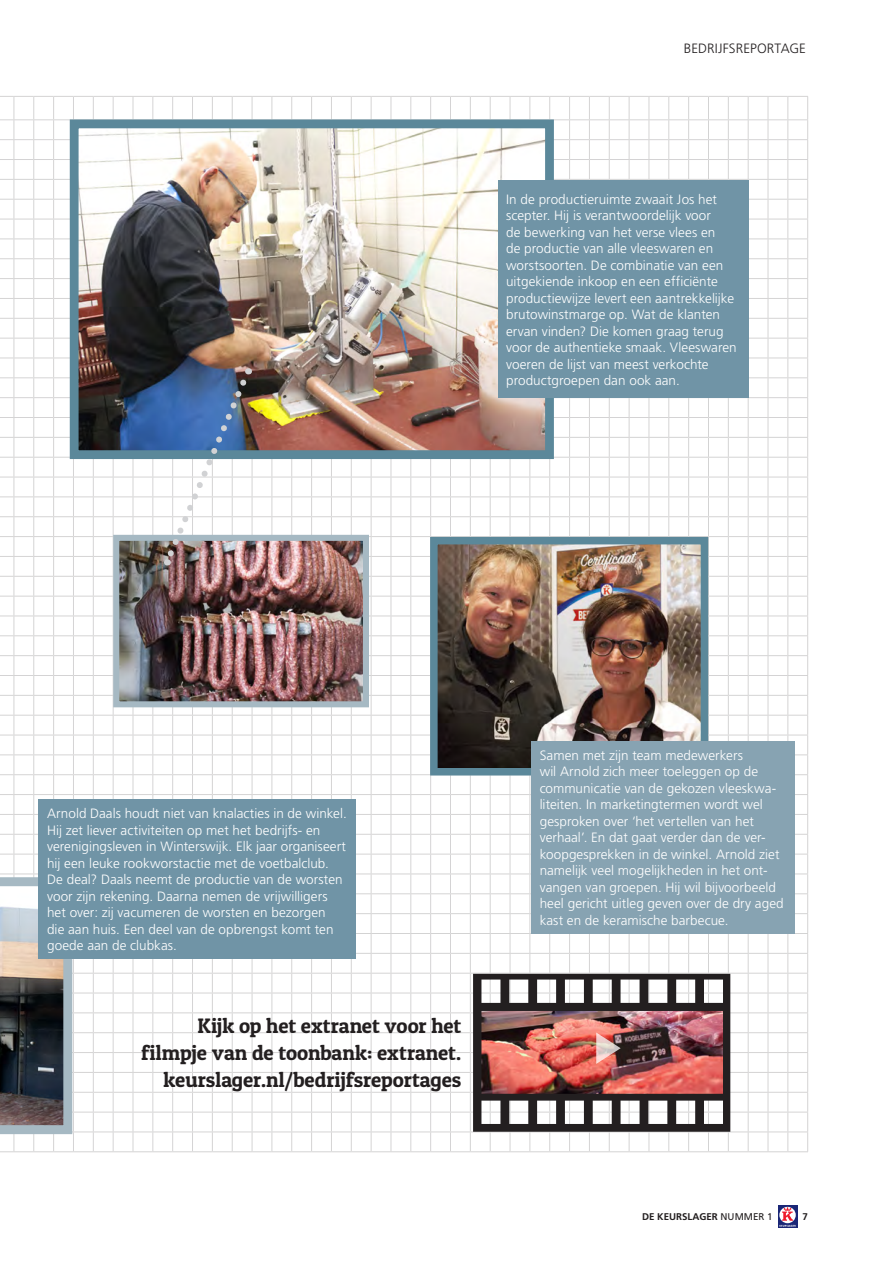
<style>
.page{position:relative;width:893px;height:1263px;background:#fff}
.page>*{position:absolute;margin:0;border:0;box-sizing:border-box;transform-origin:0 0}
._05_Kadertekst{font:21px/27px "Patua One";letter-spacing:-.005em;color:#231f20;text-align:right}
._04_Plat_diap{font:300 13.5px/16.5px "Frutiger LT Std";letter-spacing:.005em;color:#fff}
._16_Rubriekbeschrijv{font:300 13.5px "Frutiger LT Std";letter-spacing:.01em;color:#231f20}
.t1{font:700 9.75px "Frutiger LT Std";color:#231f20}
.s1{font-weight:400}
</style>
<div class="page">
<img style="left:0;top:96px;width:808px;height:1056px">
<svg style="left:778px;top:1205px;width:19px;height:23px"></svg>
<svg style="left:779px;top:1207px;width:18px;height:21px"></svg>
<p class="_16_Rubriekbeschrijv" style="left:684px;top:40px;width:124px">BEDRIJFSREPORTAGE</p>
<p class="_04_Plat_diap" style="left:506px;top:191px;width:232px">In de productieruimte zwaait Jos het scepter. Hij is verantwoordelijk voor<br>de bewerking van het verse vlees en<br>de productie van alle vleeswaren en worstsoorten. De combinatie van een uitgekiende inkoop en een efficiënte productiewijze levert een aantrekkelijke brutowinstmarge op. Wat de klanten ervan vinden? Die komen graag terug voor de authentieke smaak. Vleeswaren voeren de lijst van meest verkochte productgroepen dan ook aan.</p>
<p class="_04_Plat_diap" style="left:47px;top:805px;width:301px">Arnold Daals houdt niet van knalacties in de winkel.<br>Hij zet liever activiteiten op met het bedrijfs- en verenigingsleven in Winterswijk. Elk jaar organiseert hij een leuke rookworstactie met de voetbalclub.<br>De deal? Daals neemt de productie van de worsten voor zijn rekening. Daarna nemen de vrijwilligers het over: zij vacumeren de worsten en bezorgen<br>die aan huis. Een deel van de opbrengst komt ten goede aan de clubkas.</p>
<p class="_05_Kadertekst" style="left:141px;top:1012px;width:322px">Kijk op het extranet voor het filmpje van de toonbank: extranet. keurslager.nl/bedrijfsreportages</p>
<p class="_04_Plat_diap" style="left:540px;top:747px;width:246px">Samen met zijn team medewerkers<br>wil Arnold zich meer toeleggen op de communicatie van de gekozen vleeskwa&shy;liteiten. In marketingtermen wordt wel gesproken over ‘het vertellen van het verhaal’. En dat gaat verder dan de ver&shy;koopgesprekken in de winkel. Arnold ziet namelijk veel mogelijkheden in het ont&shy;vangen van groepen. Hij wil bijvoorbeeld heel gericht uitleg geven over de dry aged kast en de keramische barbecue.</p>
<p class="t1" style="left:642px;top:1211px;width:132px">DE KEURSLAGER <span class="s1">NUMMER 1</span></p>
<p class="t1" style="left:802px;top:1211px;width:7px">7</p>
</div>
